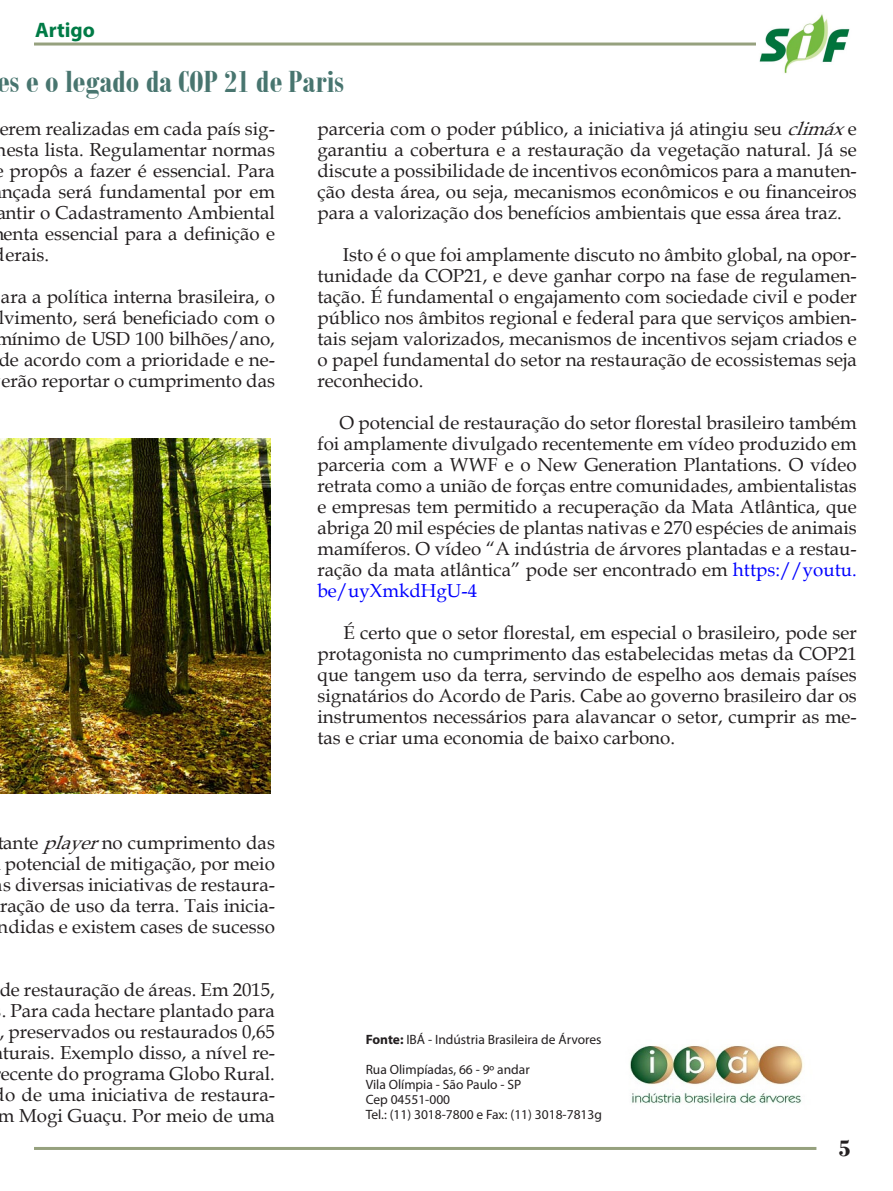
<style>
.page{position:relative;width:893px;height:1191px;background:#fff}
.page>*{position:absolute;margin:0;border:0;box-sizing:border-box;transform-origin:0 0}
.t1{font:700 33px "Bodoni MT Condensed";color:#48756f}
.t2{font:700 24px "Bodoni";color:#231f20}
.Box_Título{font:700 21px "Myriad Pro";color:#007b46}
.t3{font:18.75px/21px "Book Antiqua";color:#231f20;text-align:justify}
.Corpo_de_Texto{font:13.5px "Myriad Pro";color:#231f20}
.s1{font-style:italic}
.s2{color:#00f}
.s3{font-weight:700}
</style>
<div class="page">
<hr style="left:34px;top:1147px;width:782px;height:3px;background:#96a17e">
<hr style="left:34px;top:43px;width:723px;height:3px;background:#96a17e">
<img style="left:759px;top:14px;width:91px;height:60px">
<img style="left:630px;top:1045px;width:173px;height:59px">
<img style="left:0;top:438px;width:271px;height:355px">
<p class="Box_Título" style="left:35px;top:17px;width:61px">Artigo</p>
<h1 class="t1" style="left:-3px;top:61px;width:349px">es e o legado da COP 21 de Paris</h1>
<p class="t3" style="left:0;top:118px;width:277px">erem realizadas em cada país sig-</p>
<p class="t3" style="left:-4px;top:139px;width:281px">nesta lista. Regulamentar normas</p>
<p class="t3" style="left:10px;top:160px;width:267px">propôs a fazer é essencial. Para</p>
<p class="t3" style="left:2px;top:181px;width:275px">nçada será fundamental por em</p>
<p class="t3" style="left:-4px;top:202px;width:280px">antir o Cadastramento Ambiental</p>
<p class="t3" style="left:4px;top:223px;width:273px">enta essencial para a definição e</p>
<p class="t3" style="left:5px;top:244px;width:45px">erais.</p>
<p class="t3" style="left:-5px;top:286px;width:281px;text-align:center">ara a política interna brasileira, o lvimento, será beneficiado com o mínimo de USD 100 bilhões/ano, de acordo com a prioridade e ne&shy;erão reportar o cumprimento das</p>
<p class="t3" style="left:-3px;top:832px;width:279px;text-align:center">tante <span class="s1">player</span>no cumprimento das potencial de mitigação, por meio s diversas iniciativas de restaura&shy;ração de uso da terra. Tais inicia&shy;ndidas e existem cases de sucesso</p>
<p class="t3" style="left:-2px;top:979px;width:279px;text-align:center">de restauração de áreas. Em 2015, . Para cada hectare plantado para , preservados ou restaurados 0,65 turais. Exemplo disso, a nível re&shy;ecente do programa Globo Rural. o de uma iniciativa de restaura&shy;m Mogi Guaçu. Por meio de uma</p>
<p class="t3" style="left:317px;top:118px;width:541px">parceria com o poder público, a iniciativa já atingiu seu <span class="s1">climáx</span>e garantiu a cobertura e a restauração da vegetação natural. Já se discute a possibilidade de incentivos econômicos para a manuten&shy;ção desta área, ou seja, mecanismos econômicos e ou financeiros para a valorização dos benefícios ambientais que essa área traz.</p>
<p class="t3" style="left:317px;top:244px;width:541px;text-indent:25px">Isto é o que foi amplamente discuto no âmbito global, na opor&shy;tunidade da COP21, e deve ganhar corpo na fase de regulamen&shy;tação. É fundamental o engajamento com sociedade civil e poder público nos âmbitos regional e federal para que serviços ambien&shy;tais sejam valorizados, mecanismos de incentivos sejam criados e o papel fundamental do setor na restauração de ecossistemas seja reconhecido.</p>
<p class="t3" style="left:317px;top:412px;width:541px;text-indent:22px">O potencial de restauração do setor florestal brasileiro também foi amplamente divulgado recentemente em vídeo produzido em parceria com a WWF e o New Generation Plantations. O vídeo retrata como a união de forças entre comunidades, ambientalistas e empresas tem permitido a recuperação da Mata Atlântica, que abriga 20 mil espécies de plantas nativas e 270 espécies de animais mamíferos. O vídeo “A indústria de árvores plantadas e a restau&shy;ração da mata atlântica” pode ser encontrado em <span class="s2">https://youtu. be/uyXmkdHgU-4</span></p>
<p class="t3" style="left:317px;top:622px;width:541px;text-indent:26px">É certo que o setor florestal, em especial o brasileiro, pode ser protagonista no cumprimento das estabelecidas metas da COP21 que tangem uso da terra, servindo de espelho aos demais países signatários do Acordo de Paris. Cabe ao governo brasileiro dar os instrumentos necessários para alavancar o setor, cumprir as me&shy;tas e criar uma economia de baixo carbono.</p>
<p class="Corpo_de_Texto" style="left:366px;top:1031px;width:237px"><span class="s3">Fonte:</span> IBÁ - Indústria Brasileira de Árvores</p>
<p class="Corpo_de_Texto" style="left:366px;top:1061px;width:166px">Rua Olimpíadas, 66 - 9º andar</p>
<p class="Corpo_de_Texto" style="left:366px;top:1076px;width:157px">Vila Olímpia - São Paulo - SP</p>
<p class="Corpo_de_Texto" style="left:366px;top:1091px;width:86px">Cep 04551-000</p>
<p class="Corpo_de_Texto" style="left:366px;top:1106px;width:238px">Tel.: (11) 3018-7800 e Fax: (11) 3018-7813g</p>
<p class="t2" style="left:839px;top:1134px;width:13px">5</p>
</div>
